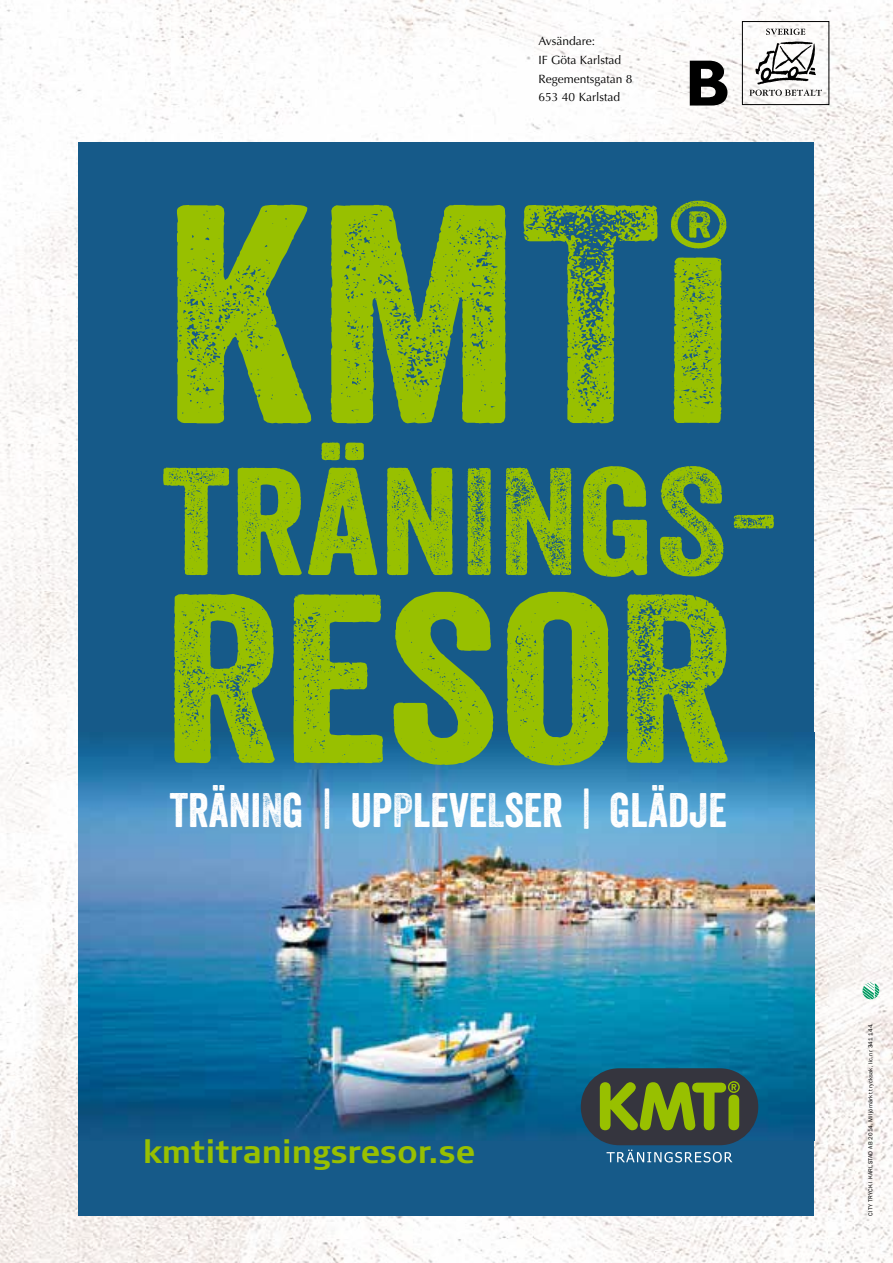
<style>
.page{position:relative;width:893px;height:1263px;background:#fff}
.page>*{position:absolute;margin:0;border:0;box-sizing:border-box;transform-origin:0 0}
.t1{font:300.45px "Veneer";color:#98c000;scale:1.17 1}
.t2{font:232.35px "Veneer";color:#98c000;scale:1.17 1}
.t3{font:147.9px "Veneer";color:#98c000;scale:1.17 1}
.t4{font:46.95px "Veneer";color:#fff}
.t5{font:700 31.65px "Signa Normal";color:#98c000}
.t6{font:12px/18.6px "Optima";color:#000}
.t7{font:6px "Franklin Gothic";letter-spacing:.04em;color:#000}
.s1{font-family:"Veneer Three"}
.s2{font-family:"Veneer Two";font-size:228.3px}
.s3{font-family:"Veneer Two"}
</style>
<div class="page">
<img style="left:0;top:0;width:893px;height:1263px">
<div style="left:742px;top:21px;width:87px;height:84px;border:1px solid #000"></div>
<svg style="left:766px;top:29px;width:39px;height:6px"></svg>
<svg style="left:749px;top:41px;width:73px;height:55px"></svg>
<svg style="left:690px;top:61px;width:37px;height:45px"></svg>
<svg style="left:862px;top:982px;width:17px;height:17px"></svg>
<div style="left:79px;top:143px;width:735px;height:1073px;background:#165a89"></div>
<img style="left:79px;top:741px;width:735px;height:400px">
<div style="left:581px;top:1068px;width:177px;height:77px;background:#35353e;border-radius:38px"></div>
<svg style="left:600px;top:1081px;width:140px;height:49px"></svg>
<svg style="left:606px;top:1150px;width:126px;height:12px"></svg>
<h3 class="t6" style="left:539px;top:32px;width:96px">Avsändare:<br>IF Göta Karlstad<br>Regementsgatan 8<br>653 40 Karlstad</h3>
<h1 class="t1" style="left:162px;top:132px;width:492px">KM<span class="s1">T</span><span class="s2">i</span></h1>
<h3 class="t3" style="left:162px;top:432px;width:531px">TRÄN<span class="s1">IN</span>G<span class="s1">S-</span></h3>
<h2 class="t2" style="left:162px;top:537px;width:491px"><span class="s3">r</span>ESO<span class="s1">R</span></h2>
<h3 class="t4" style="left:170px;top:782px;width:558px">TRÄNI<span class="s1">N</span>G | UP<span class="s1">P</span>LEVE<span class="s1">L</span>SER | GLÄDJE</h3>
<h3 class="t5" style="left:143px;top:1134px;width:333px">kmtitraningsresor.se</h3>
<p class="t7" style="left:867px;top:1216px;width:194px;rotate:-90deg">City Tryck i Karlstad AB 2014. Miljömärkt trycksak, lic.nr 341 144.</p>
</div>
